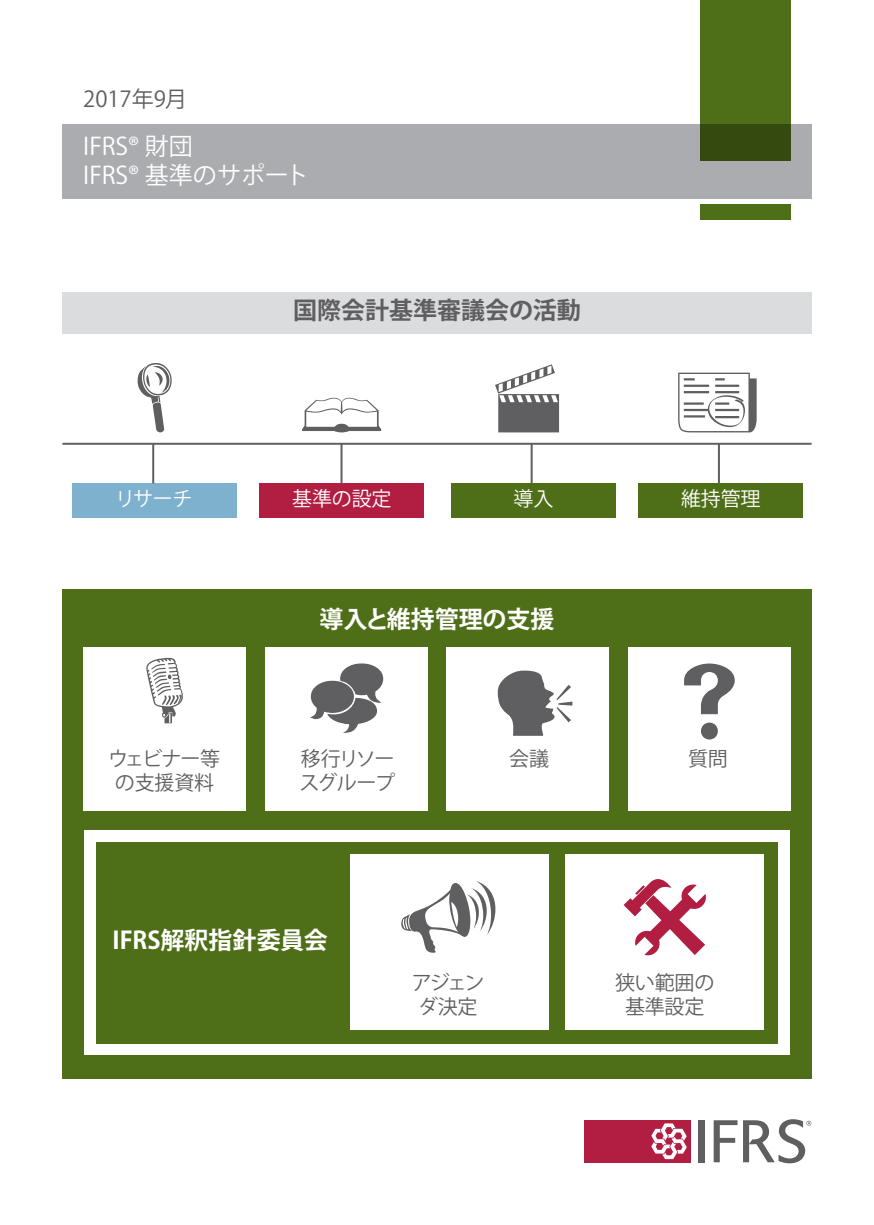
<style>
.page{position:relative;width:874px;height:1225px;background:#fff}
.page>*{position:absolute;margin:0;border:0;box-sizing:border-box;transform-origin:0 0}
.Heading_-_whiteout{font:700 24px "Koz Go Pro";color:#fff}
.t1{font:24px "Koz Go Pro";color:#fff}
.Heading{font:700 24px "Koz Go Pro";color:#5f5f62}
.Date{font:22px "Koz Go Pro";color:#5f5f62}
.graphic_text{font:20px/24px "Koz Go Pro";letter-spacing:-.01em;color:#5f5f62;text-align:center}
.graphic_text_-_white{font:20px "Koz Go Pro";letter-spacing:-.01em;color:#fff}
.graphic_text-2{font:20px/24px "Koz Go Pro";letter-spacing:-.07em;color:#5f5f62}
</style>
<div class="page">
<div style="left:62px;top:124px;width:749px;height:75px;background:#abacb0"></div>
<div style="left:62px;top:292px;width:749px;height:41px;background:#dbdcde"></div>
<div style="left:699px;top:204px;width:91px;height:16px;background:#4e6e17"></div>
<svg style="left:700px;top:0;width:90px;height:161px;background:#486515"></svg>
<div style="left:583px;top:1120px;width:107px;height:42px;background:#b11e42"></div>
<svg style="left:651px;top:1123px;width:35px;height:36px"></svg>
<div style="left:698px;top:1120px;width:6px;height:42px;background:#5f5f62"></div>
<svg style="left:713px;top:1119px;width:98px;height:44px"></svg>
<div style="left:72px;top:483px;width:165px;height:34px;background:#7db1cd"></div>
<div style="left:259px;top:483px;width:165px;height:34px;background:#b11e42"></div>
<div style="left:451px;top:483px;width:164px;height:34px;background:#4e6e17"></div>
<div style="left:638px;top:483px;width:164px;height:34px;background:#4e6e17"></div>
<hr style="left:62px;top:443px;width:749px;height:2px;background:#5f5f62">
<hr style="left:152px;top:444px;width:2px;height:39px;background:#5f5f62">
<hr style="left:340px;top:444px;width:2px;height:39px;background:#5f5f62">
<hr style="left:530px;top:444px;width:2px;height:39px;background:#5f5f62">
<hr style="left:717px;top:444px;width:2px;height:39px;background:#5f5f62">
<svg style="left:137px;top:363px;width:34px;height:69px"></svg>
<svg style="left:302px;top:398px;width:79px;height:34px"></svg>
<svg style="left:678px;top:373px;width:78px;height:59px"></svg>
<svg style="left:495px;top:364px;width:63px;height:68px"></svg>
<div style="left:62px;top:590px;width:749px;height:489px;background:#4e6e17"></div>
<div style="left:83px;top:648px;width:163px;height:163px;background:#fff"></div>
<svg style="left:146px;top:658px;width:37px;height:65px"></svg>
<div style="left:265px;top:648px;width:162px;height:163px;background:#fff"></div>
<svg style="left:310px;top:663px;width:73px;height:70px"></svg>
<div style="left:446px;top:648px;width:163px;height:163px;background:#fff"></div>
<svg style="left:497px;top:670px;width:75px;height:66px"></svg>
<div style="left:627px;top:648px;width:163px;height:163px;background:#fff"></div>
<svg style="left:684px;top:663px;width:50px;height:76px"></svg>
<div style="left:84px;top:830px;width:705px;height:224px;background:#fff"></div>
<div style="left:96px;top:842px;width:681px;height:201px;background:#4e6e17"></div>
<div style="left:350px;top:853px;width:199px;height:176px;background:#fff"></div>
<div style="left:565px;top:853px;width:198px;height:176px;background:#fff"></div>
<svg style="left:401px;top:881px;width:94px;height:71px"></svg>
<svg style="left:623px;top:879px;width:82px;height:76px"></svg>
<p class="Date" style="left:83px;top:85px;width:105px">2017年9月</p>
<p class="t1" style="left:83px;top:131px;width:111px">IFRS® 財団</p>
<p class="t1" style="left:83px;top:159px;width:227px">IFRS® 基準のサポート</p>
<p class="Heading" style="left:293px;top:295px;width:289px">国際会計基準審議会の活動</p>
<p class="graphic_text_-_white" style="left:115px;top:485px;width:78px">リサーチ</p>
<p class="graphic_text_-_white" style="left:292px;top:485px;width:101px">基準の設定</p>
<p class="graphic_text_-_white" style="left:513px;top:485px;width:41px">導入</p>
<p class="graphic_text_-_white" style="left:680px;top:485px;width:81px">維持管理</p>
<p class="Heading_-_whiteout" style="left:319px;top:603px;width:236px">導入と維持管理の支援</p>
<p class="graphic_text" style="left:108px;top:747px;width:113px">ウェビナー等の支援資料</p>
<p class="graphic_text-2" style="left:299px;top:747px;width:97px">移行リソースグループ</p>
<p class="graphic_text" style="left:509px;top:747px;width:41px">会議</p>
<p class="graphic_text" style="left:687px;top:747px;width:41px">質問</p>
<p class="Heading_-_whiteout" style="left:112px;top:925px;width:216px">IFRS解釈指針委員会</p>
<p class="graphic_text" style="left:411px;top:971px;width:74px">アジェンダ決定</p>
<p class="graphic_text" style="left:614px;top:971px;width:101px">狭い範囲の基準設定</p>
</div>
